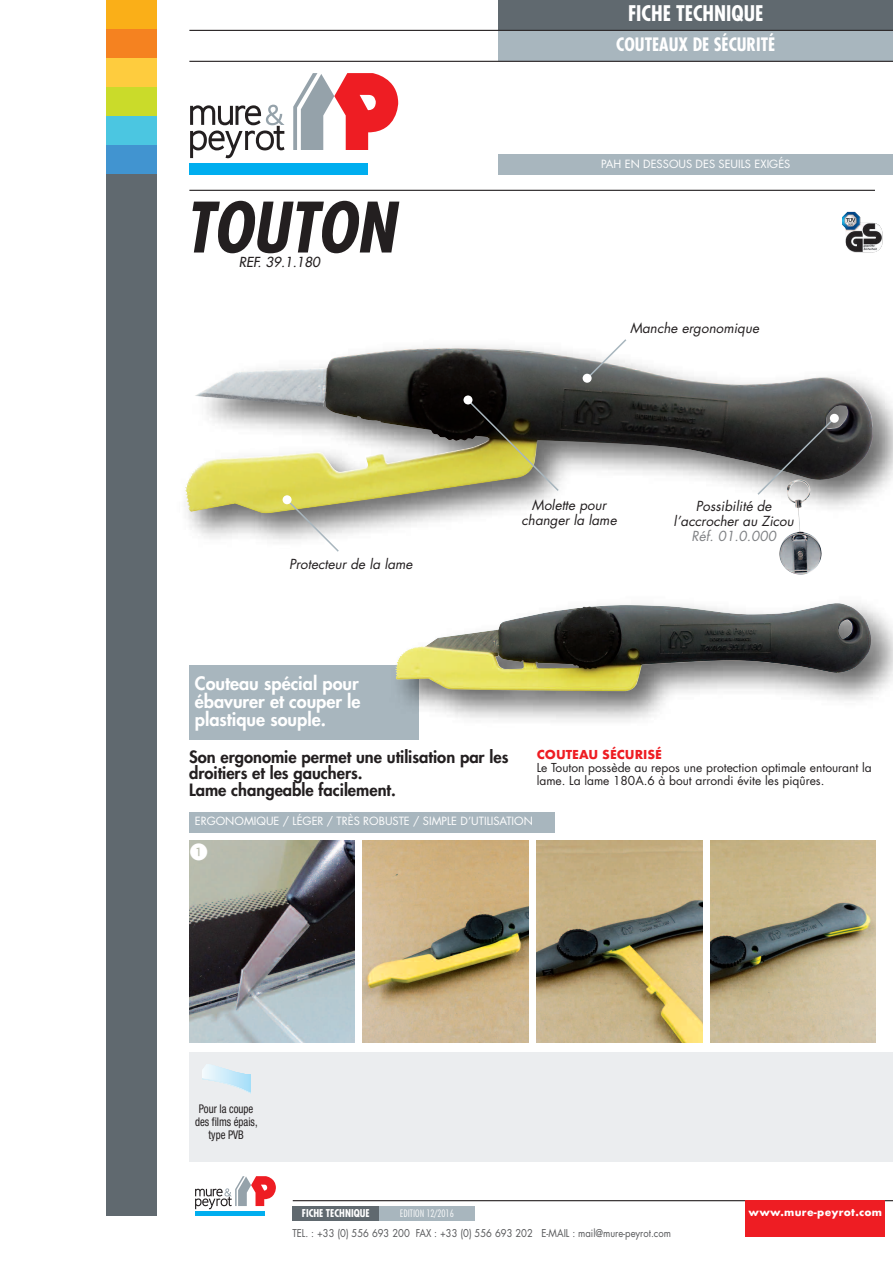
<style>
.page{position:relative;width:893px;height:1263px;background:#fff}
.page>*{position:absolute;margin:0;border:0;box-sizing:border-box;transform-origin:0 0}
.t1{font:italic 700 condensed 67.5px "Futura";color:#231f20}
.t2{font:700 condensed 21px "Futura";color:#fff}
.t3{font:800 18px/18px "Futura";color:#fff;text-align:justify}
.t4{font:700 condensed 18px "Futura";color:#fff}
.t5{font:18px "Numerics P04";color:#fff}
.t6{font:800 16.5px/16.5px "Futura";color:#231f20}
.t7{font:italic 13.5px/15px "Futura";color:#231f20;text-align:center}
.t8{font:italic 13.5px "Futura";color:#231f20}
.t9{font:italic 13.5px "Futura";color:#808285}
.t10{font:12px/13.2px "Futura";color:#231f20}
.t11{font:condensed 12px/13px "Helvetica Neue";color:#231f20;text-align:center;scale:.9 1}
.t12{font:700 12px "Futura";color:#ee1d23}
.t13{font:10.95px "Futura";color:#fff}
.t14{font:10.5px "Futura";color:#57585a;scale:.9 1}
.t15{font:700 condensed 10.5px "Futura";color:#fff}
.t16{font:300 condensed 10.5px "Futura BT";color:#fff}
.t17{font:700 10.35px "Futura";letter-spacing:.025em;color:#fff}
</style>
<div class="page">
<img style="left:537px;top:841px;width:165px;height:201px">
<img style="left:363px;top:841px;width:165px;height:201px">
<img style="left:189px;top:841px;width:165px;height:201px">
<img style="left:711px;top:841px;width:165px;height:201px">
<div style="left:106px;top:0;width:51px;height:29px;background:#faaf18"></div>
<div style="left:106px;top:29px;width:51px;height:29px;background:#f58220"></div>
<div style="left:106px;top:58px;width:51px;height:29px;background:#fecc3e"></div>
<div style="left:106px;top:87px;width:51px;height:29px;background:#cadb2a"></div>
<div style="left:106px;top:116px;width:51px;height:29px;background:#4bc6e1"></div>
<div style="left:106px;top:145px;width:51px;height:29px;background:#4194d0"></div>
<div style="left:106px;top:174px;width:51px;height:1041px;background:#60696f"></div>
<hr style="left:293px;top:1200px;width:600px;height:1px;background:#231f20">
<div style="left:746px;top:1200px;width:139px;height:37px;background:#ee1d23"></div>
<svg style="left:195px;top:1176px;width:81px;height:33px"></svg>
<div style="left:195px;top:1211px;width:69px;height:5px;background:#00aeef"></div>
<div style="left:292px;top:1206px;width:87px;height:15px;background:#60696f"></div>
<div style="left:379px;top:1206px;width:95px;height:15px;background:#a8b6be"></div>
<div style="left:498px;top:31px;width:395px;height:30px;background:#a8b6be"></div>
<div style="left:498px;top:0;width:395px;height:30px;background:#60696f"></div>
<hr style="left:189px;top:190px;width:686px;height:1px;background:#231f20">
<hr style="left:189px;top:30px;width:704px;height:1px;background:#231f20">
<hr style="left:189px;top:61px;width:704px;height:1px;background:#231f20">
<img style="left:842px;top:212px;width:41px;height:41px">
<svg style="left:190px;top:105px;width:95px;height:53px"></svg>
<svg style="left:293px;top:73px;width:105px;height:77px"></svg>
<div style="left:189px;top:163px;width:179px;height:12px;background:#00aeef"></div>
<div style="left:498px;top:155px;width:395px;height:20px;background:#a8b6be"></div>
<div style="left:189px;top:812px;width:366px;height:20px;background:#a8b6be"></div>
<div style="left:189px;top:665px;width:230px;height:75px;background:#a8b6be"></div>
<div style="left:189px;top:1052px;width:704px;height:110px;background:#ebedef"></div>
<svg style="left:202px;top:1064px;width:48px;height:29px"></svg>
<img style="left:188px;top:346px;width:705px;height:226px">
<img style="left:185px;top:347px;width:688px;height:167px">
<img style="left:399px;top:572px;width:494px;height:150px">
<img style="left:395px;top:603px;width:476px;height:88px">
<img style="left:779px;top:502px;width:20px;height:53px">
<svg style="left:588px;top:339px;width:40px;height:39px"></svg>
<div style="left:583px;top:374px;width:9px;height:9px;background:#fff;border-radius:50%"></div>
<svg style="left:288px;top:500px;width:52px;height:53px"></svg>
<div style="left:283px;top:495px;width:9px;height:9px;background:#fff;border-radius:50%"></div>
<svg style="left:756px;top:419px;width:77px;height:77px"></svg>
<div style="left:830px;top:414px;width:9px;height:9px;background:#fff;border-radius:50%"></div>
<svg style="left:469px;top:401px;width:91px;height:92px"></svg>
<div style="left:463px;top:395px;width:9px;height:9px;background:#fff;border-radius:50%"></div>
<h2 class="t2" style="left:628px;top:4px;width:137px">FICHE TECHNIQUE</h2>
<h3 class="t4" style="left:616px;top:36px;width:160px">COUTEAUX DE SÉCURITÉ</h3>
<h1 class="t1" style="left:185px;top:198px;width:211px">TOUTON</h1>
<p class="t8" style="left:239px;top:255px;width:83px">REF. 39.1.180</p>
<p class="t7" style="left:289px;top:558px;width:125px">Protecteur de la lame</p>
<h3 class="t3" style="left:195px;top:676px;width:167px">Couteau spécial pour ébavurer et couper le plastique souple.</h3>
<p class="t13" style="left:601px;top:159px;width:191px">PAH EN DESSOUS DES SEUILS EXIGÉS</p>
<p class="t7" style="left:630px;top:322px;width:131px">Manche ergonomique</p>
<p class="t7" style="left:521px;top:499px;width:97px">Molette pour changer la lame</p>
<p class="t7" style="left:674px;top:499px;width:122px">Possibilité de l’accrocher au Zicou</p>
<p class="t9" style="left:691px;top:530px;width:86px">Réf. 01.0.000</p>
<h3 class="t6" style="left:189px;top:750px;width:321px">Son ergonomie permet une utilisation par les droitiers et les gauchers.<br>Lame changeable facilement.</h3>
<p class="t12" style="left:537px;top:745px;width:127px">COUTEAU SÉCURISÉ</p>
<p class="t10" style="left:537px;top:762px;width:336px">Le Touton possède au repos une protection optimale entourant la lame. La lame 180A.6 à bout arrondi évite les piqûres.</p>
<p class="t13" style="left:195px;top:816px;width:340px">ERGONOMIQUE / LÉGER / TRÈS ROBUSTE / SIMPLE D’UTILISATION</p>
<h3 class="t5" style="left:190px;top:841px;width:20px">1</h3>
<p class="t11" style="left:195px;top:1103px;width:71px">Pour la coupe des films épais, type PVB</p>
<p class="t15" style="left:302px;top:1208px;width:69px">FICHE TECHNIQUE</p>
<p class="t16" style="left:400px;top:1209px;width:56px">EDITION 12/2016</p>
<p class="t14" style="left:292px;top:1228px;width:422px">TEL. : +33 (0) 556 693 200 FAX : +33 (0) 556 693 202 E-MAIL : mail@mure-peyrot.com</p>
<p class="t17" style="left:749px;top:1204px;width:135px">www.mure-peyrot.com</p>
</div>
